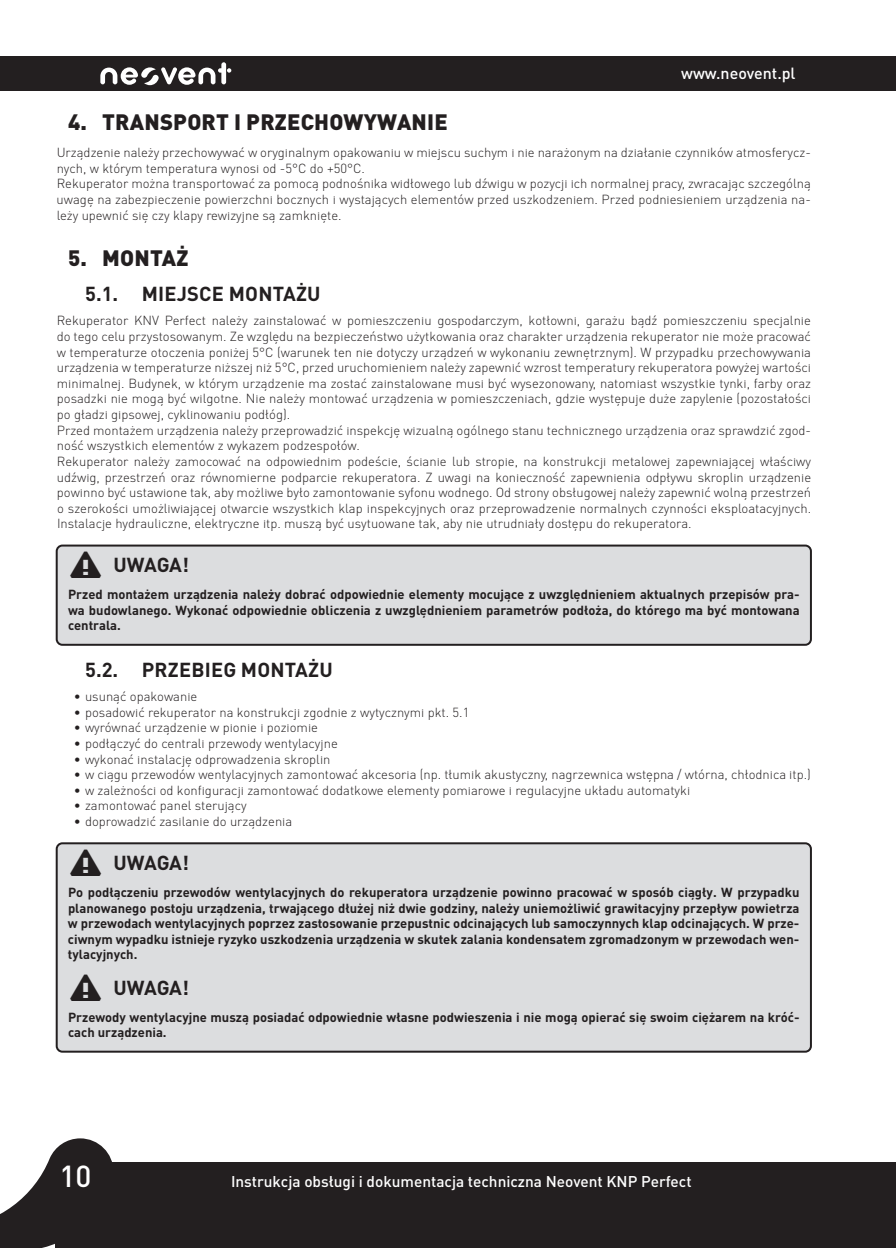
<style>
.page{position:relative;width:896px;height:1248px;background:#fff}
.page>*{position:absolute;margin:0;border:0;box-sizing:border-box;transform-origin:0 0}
.t1{font:500 30px "DIN Pro";color:#fff}
.t2{font:900 22px "DIN Pro";letter-spacing:.01em;color:#231f20}
.t3{font:700 20px "DIN Pro";letter-spacing:.01em;color:#231f20}
.t4{font:500 16px "DIN Pro";color:#fff}
.t5{font:500 15.4px "DIN Pro";color:#fff}
.t6{font:300 13px/15.6px "DIN Pro";color:#231f20}
.t7{font:700 13px/15.6px "DIN Pro";color:#231f20;text-align:justify}
.s1{font-family:"Xolonium";font-size:40px}
</style>
<div class="page">
<div style="left:0;top:57px;width:867px;height:34px;background:#231f20"></div>
<div style="left:867px;top:57px;width:29px;height:34px;background:#231f20"></div>
<svg style="left:0;top:1138px;width:112px;height:109px"></svg>
<svg style="left:100px;top:62px;width:131px;height:23px"></svg>
<div style="left:55px;top:1162px;width:812px;height:85px;background:#231f20"></div>
<div style="left:867px;top:1162px;width:29px;height:85px;background:#231f20"></div>
<div style="left:57px;top:545px;width:754px;height:99px;background:#dcdddf;border-radius:6px"></div>
<div style="left:56px;top:544px;width:756px;height:101px;border:2px solid #231f20;border-radius:6px"></div>
<div style="left:57px;top:843px;width:754px;height:208px;background:#dcdddf;border-radius:6px"></div>
<div style="left:56px;top:842px;width:756px;height:210px;border:2px solid #231f20;border-radius:6px"></div>
<p class="t4" style="left:681px;top:63px;width:116px">www.neovent.pl</p>
<h2 class="t2" style="left:68px;top:107px;width:381px">4. TRANSPORT I PRZECHOWYWANIE</h2>
<p class="t6" style="left:57px;top:144px;width:756px">Urządzenie należy przechowywać w oryginalnym opakowaniu w miejscu suchym i nie narażonym na działanie czynników atmosferycz&shy;nych, w którym temperatura wynosi od -5°C do +50°C.<br>Rekuperator można transportować za pomocą podnośnika widłowego lub dźwigu w pozycji ich normalnej pracy, zwracając szczególną uwagę na zabezpieczenie powierzchni bocznych i wystających elementów przed uszkodzeniem. Przed podniesieniem urządzenia na&shy;leży upewnić się czy klapy rewizyjne są zamknięte.</p>
<h2 class="t2" style="left:68px;top:243px;width:122px">5. MONTAŻ</h2>
<h3 class="t3" style="left:85px;top:281px;width:237px">5.1. MIEJSCE MONTAŻU</h3>
<p class="t6" style="left:57px;top:313px;width:756px">Rekuperator KNV Perfect należy zainstalować w pomieszczeniu gospodarczym, kotłowni, garażu bądź pomieszczeniu specjalnie do tego celu przystosowanym. Ze względu na bezpieczeństwo użytkowania oraz charakter urządzenia rekuperator nie może pracować w temperaturze otoczenia poniżej 5°C (warunek ten nie dotyczy urządzeń w wykonaniu zewnętrznym). W przypadku przechowywania urządzenia w temperaturze niższej niż 5°C, przed uruchomieniem należy zapewnić wzrost temperatury rekuperatora powyżej wartości minimalnej. Budynek, w którym urządzenie ma zostać zainstalowane musi być wysezonowany, natomiast wszystkie tynki, farby oraz posadzki nie mogą być wilgotne. Nie należy montować urządzenia w pomieszczeniach, gdzie występuje duże zapylenie (pozostałości po gładzi gipsowej, cyklinowaniu podłóg).<br>Przed montażem urządzenia należy przeprowadzić inspekcję wizualną ogólnego stanu technicznego urządzenia oraz sprawdzić zgod&shy;ność wszystkich elementów z wykazem podzespołów.<br>Rekuperator należy zamocować na odpowiednim podeście, ścianie lub stropie, na konstrukcji metalowej zapewniającej właściwy udźwig, przestrzeń oraz równomierne podparcie rekuperatora. Z uwagi na konieczność zapewnienia odpływu skroplin urządzenie powinno być ustawione tak, aby możliwe było zamontowanie syfonu wodnego. Od strony obsługowej należy zapewnić wolną przestrzeń o szerokości umożliwiającej otwarcie wszystkich klap inspekcyjnych oraz przeprowadzenie normalnych czynności eksploatacyjnych.<br>Instalacje hydrauliczne, elektryczne itp. muszą być usytuowane tak, aby nie utrudniały dostępu do rekuperatora.</p>
<h3 class="t3" style="left:68px;top:551px;width:122px"><span class="s1">⚠</span> UWAGA!</h3>
<p class="t7" style="left:68px;top:586px;width:733px">Przed montażem urządzenia należy dobrać odpowiednie elementy mocujące z uwzględnieniem aktualnych przepisów pra&shy;wa budowlanego. Wykonać odpowiednie obliczenia z uwzględnieniem parametrów podłoża, do którego ma być montowana centrala.</p>
<h3 class="t3" style="left:85px;top:656px;width:249px">5.2. PRZEBIEG MONTAŻU</h3>
<p class="t6" style="left:74px;top:688px;width:125px">• usunąć opakowanie</p>
<p class="t6" style="left:74px;top:704px;width:397px">• posadowić rekuperator na konstrukcji zgodnie z wytycznymi pkt. 5.1</p>
<p class="t6" style="left:74px;top:719px;width:246px">• wyrównać urządzenie w pionie i poziomie</p>
<p class="t6" style="left:74px;top:735px;width:266px">• podłączyć do centrali przewody wentylacyjne</p>
<p class="t6" style="left:74px;top:751px;width:258px">• wykonać instalację odprowadzenia skroplin</p>
<p class="t6" style="left:74px;top:766px;width:738px">• w ciągu przewodów wentylacyjnych zamontować akcesoria (np. tłumik akustyczny, nagrzewnica wstępna / wtórna, chłodnica itp.)</p>
<p class="t6" style="left:74px;top:782px;width:618px">• w zależności od konfiguracji zamontować dodatkowe elementy pomiarowe i regulacyjne układu automatyki</p>
<p class="t6" style="left:74px;top:797px;width:175px">• zamontować panel sterujący</p>
<p class="t6" style="left:74px;top:813px;width:220px">• doprowadzić zasilanie do urządzenia</p>
<h3 class="t3" style="left:68px;top:849px;width:122px"><span class="s1">⚠</span> UWAGA!</h3>
<p class="t7" style="left:68px;top:883px;width:733px">Po podłączeniu przewodów wentylacyjnych do rekuperatora urządzenie powinno pracować w sposób ciągły. W przypadku planowanego postoju urządzenia, trwającego dłużej niż dwie godziny, należy uniemożliwić grawitacyjny przepływ powietrza w przewodach wentylacyjnych poprzez zastosowanie przepustnic odcinających lub samoczynnych klap odcinających. W prze&shy;ciwnym wypadku istnieje ryzyko uszkodzenia urządzenia w skutek zalania kondensatem zgromadzonym w przewodach wen&shy;tylacyjnych.</p>
<h3 class="t3" style="left:68px;top:974px;width:122px"><span class="s1">⚠</span> UWAGA!</h3>
<p class="t7" style="left:68px;top:1008px;width:733px">Przewody wentylacyjne muszą posiadać odpowiednie własne podwieszenia i nie mogą opierać się swoim ciężarem na króć&shy;cach urządzenia.</p>
<h1 class="t1" style="left:59px;top:1157px;width:33px">10</h1>
<p class="t5" style="left:231px;top:1171px;width:462px">Instrukcja obsługi i dokumentacja techniczna Neovent KNP Perfect</p>
</div>
